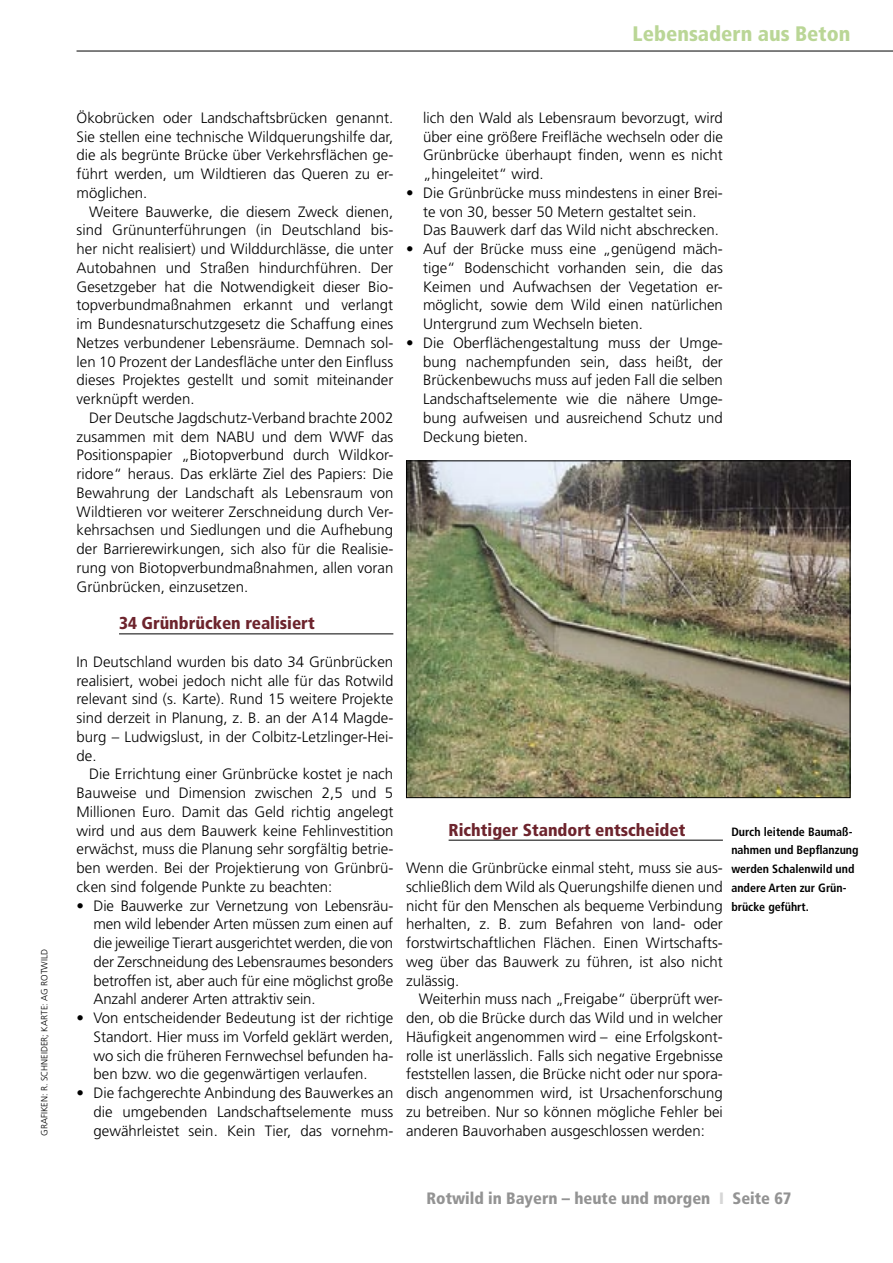
<style>
.page{position:relative;width:893px;height:1263px;background:#fff}
.page>*{position:absolute;margin:0;border:0;box-sizing:border-box;transform-origin:0 0}
.Titel{font:900 condensed 21px "Frutiger";color:#bad696}
.Zwiti{font:900 condensed 17.25px "Frutiger";color:#6d242d}
.t1{font:900 condensed 16.5px "Frutiger";color:#939393}
.Fließtext{font:300 15px/18.8px "Frutiger";color:#000;text-align:justify}
.Fließtext_Aufzählung{font:300 15px/18.8px "Frutiger";color:#000;text-align:justify}
.Fließtext_o__Einzug{font:300 15px/18.8px "Frutiger";color:#000;text-align:justify}
.BU{font:700 condensed 12px/18.8px "Frutiger";color:#000}
.Bildnachweis{font:300 9px "Frutiger";color:#000}
.s1{color:#d6d6d6}
</style>
<div class="page">
<hr style="left:77px;top:51px;width:816px;height:1px;background:#000">
<hr style="left:119px;top:633px;width:274px;height:1px;background:#000">
<hr style="left:449px;top:840px;width:274px;height:1px;background:#000">
<img style="left:408px;top:462px;width:440px;height:334px">
<div style="left:406px;top:460px;width:444px;height:338px;border:1px solid #000"></div>
<p class="Bildnachweis" style="left:39px;top:1135px;width:188px;rotate:-90deg">GRAFIKEN: R. SCHNEIDER; KARTE: AG ROTWILD</p>
<p class="Titel" style="left:633px;top:21px;width:219px">Lebensadern aus Beton</p>
<p class="Fließtext" style="left:77px;top:108px;width:318px">Ökobrücken oder Landschaftsbrücken genannt.<br>Sie stellen eine technische Wildquerungshilfe dar, die als begrünte Brücke über Verkehrsflächen ge&shy;führt werden, um Wildtieren das Queren zu er&shy;möglichen.</p>
<p class="Fließtext" style="left:77px;top:202px;width:318px;text-indent:13px">Weitere Bauwerke, die diesem Zweck dienen, sind Grünunterführungen (in Deutschland bis&shy;her nicht realisiert) und Wilddurchlässe, die unter Autobahnen und Straßen hindurchführen. Der Gesetzgeber hat die Notwendigkeit dieser Bio&shy;topverbundmaßnahmen erkannt und verlangt im Bundesnaturschutzgesetz die Schaffung eines Netzes verbundener Lebensräume. Demnach sol&shy;len 10 Prozent der Landesfläche unter den Einfluss dieses Projektes gestellt und somit miteinander verknüpft werden.</p>
<p class="Fließtext" style="left:77px;top:408px;width:318px;text-indent:13px">Der Deutsche Jagdschutz-Verband brachte 2002 zusammen mit dem NABU und dem WWF das Positionspapier „Biotopverbund durch Wildkor&shy;ridore“ heraus. Das erklärte Ziel des Papiers: Die Bewahrung der Landschaft als Lebensraum von Wildtieren vor weiterer Zerschneidung durch Ver&shy;kehrsachsen und Siedlungen und die Aufhebung der Barrierewirkungen, sich also für die Realisie&shy;rung von Biotopverbundmaßnahmen, allen voran Grünbrücken, einzusetzen.</p>
<p class="Zwiti" style="left:119px;top:613px;width:197px">34 Grünbrücken realisiert</p>
<p class="Fließtext_o__Einzug" style="left:77px;top:652px;width:318px">In Deutschland wurden bis dato 34 Grünbrücken realisiert, wobei jedoch nicht alle für das Rotwild relevant sind (s. Karte). Rund 15 weitere Projekte sind derzeit in Planung, z. B. an der A14 Magde&shy;burg – Ludwigslust, in der Colbitz-Letzlinger-Hei&shy;de.</p>
<p class="Fließtext" style="left:77px;top:765px;width:318px;text-indent:13px">Die Errichtung einer Grünbrücke kostet je nach Bauweise und Dimension zwischen 2,5 und 5<br>Millionen Euro. Damit das Geld richtig angelegt wird und aus dem Bauwerk keine Fehlinvestition erwächst, muss die Planung sehr sorgfältig betrie&shy;ben werden. Bei der Projektierung von Grünbrü&shy;cken sind folgende Punkte zu beachten:</p>
<p class="Fließtext_Aufzählung" style="left:94px;top:896px;width:301px;text-indent:-17px">• Die Bauwerke zur Vernetzung von Lebensräu&shy;men wild lebender Arten müssen zum einen auf die jeweilige Tierart ausgerichtet werden, die von der Zerschneidung des Lebensraumes besonders betroffen ist, aber auch für eine möglichst große Anzahl anderer Arten attraktiv sein.</p>
<p class="Fließtext_Aufzählung" style="left:94px;top:1008px;width:301px;text-indent:-17px">• Von entscheidender Bedeutung ist der richtige Standort. Hier muss im Vorfeld geklärt werden, wo sich die früheren Fernwechsel befunden ha&shy;ben bzw. wo die gegenwärtigen verlaufen.</p>
<p class="Fließtext_Aufzählung" style="left:94px;top:1083px;width:301px;text-indent:-17px">• Die fachgerechte Anbindung des Bauwerkes an die umgebenden Landschaftselemente muss gewährleistet sein. Kein Tier, das vornehm-</p>
<p class="Fließtext_Aufzählung" style="left:423px;top:108px;width:301px">lich den Wald als Lebensraum bevorzugt, wird über eine größere Freifläche wechseln oder die Grünbrücke überhaupt finden, wenn es nicht „hingeleitet“ wird.</p>
<p class="Fließtext_Aufzählung" style="left:423px;top:183px;width:301px;text-indent:-17px">• Die Grünbrücke muss mindestens in einer Brei&shy;te von 30, besser 50 Metern gestaltet sein.</p>
<p class="Fließtext_Aufzählung" style="left:423px;top:221px;width:297px">Das Bauwerk darf das Wild nicht abschrecken.</p>
<p class="Fließtext_Aufzählung" style="left:423px;top:240px;width:301px;text-indent:-17px">• Auf der Brücke muss eine „genügend mäch&shy;tige“ Bodenschicht vorhanden sein, die das Keimen und Aufwachsen der Vegetation er&shy;möglicht, sowie dem Wild einen natürlichen Untergrund zum Wechseln bieten.</p>
<p class="Fließtext_Aufzählung" style="left:423px;top:333px;width:301px;text-indent:-17px">• Die Oberflächengestaltung muss der Umge&shy;bung nachempfunden sein, dass heißt, der Brückenbewuchs muss auf jeden Fall die selben Landschaftselemente wie die nähere Umge&shy;bung aufweisen und ausreichend Schutz und Deckung bieten.</p>
<p class="Zwiti" style="left:449px;top:819px;width:238px">Richtiger Standort entscheidet</p>
<p class="Fließtext_o__Einzug" style="left:406px;top:858px;width:318px">Wenn die Grünbrücke einmal steht, muss sie aus&shy;schließlich dem Wild als Querungshilfe dienen und nicht für den Menschen als bequeme Verbindung herhalten, z. B. zum Befahren von land- oder forstwirtschaftlichen Flächen. Einen Wirtschafts&shy;weg über das Bauwerk zu führen, ist also nicht zulässig.</p>
<p class="Fließtext" style="left:406px;top:990px;width:318px;text-indent:13px">Weiterhin muss nach „Freigabe“ überprüft wer&shy;den, ob die Brücke durch das Wild und in welcher Häufigkeit angenommen wird – eine Erfolgskont&shy;rolle ist unerlässlich. Falls sich negative Ergebnisse feststellen lassen, die Brücke nicht oder nur spora&shy;disch angenommen wird, ist Ursachenforschung zu betreiben. Nur so können mögliche Fehler bei anderen Bauvorhaben ausgeschlossen werden:</p>
<p class="BU" style="left:731px;top:822px;width:129px">Durch leitende Baumaß&shy;nahmen und Bepflanzung werden Schalenwild und andere Arten zur Grün&shy;brücke geführt.</p>
<p class="t1" style="left:426px;top:1188px;width:299px">Rotwild in Bayern – heute und morgen <span class="s1">I</span></p>
<p class="t1" style="left:732px;top:1188px;width:61px">Seite 67</p>
</div>
